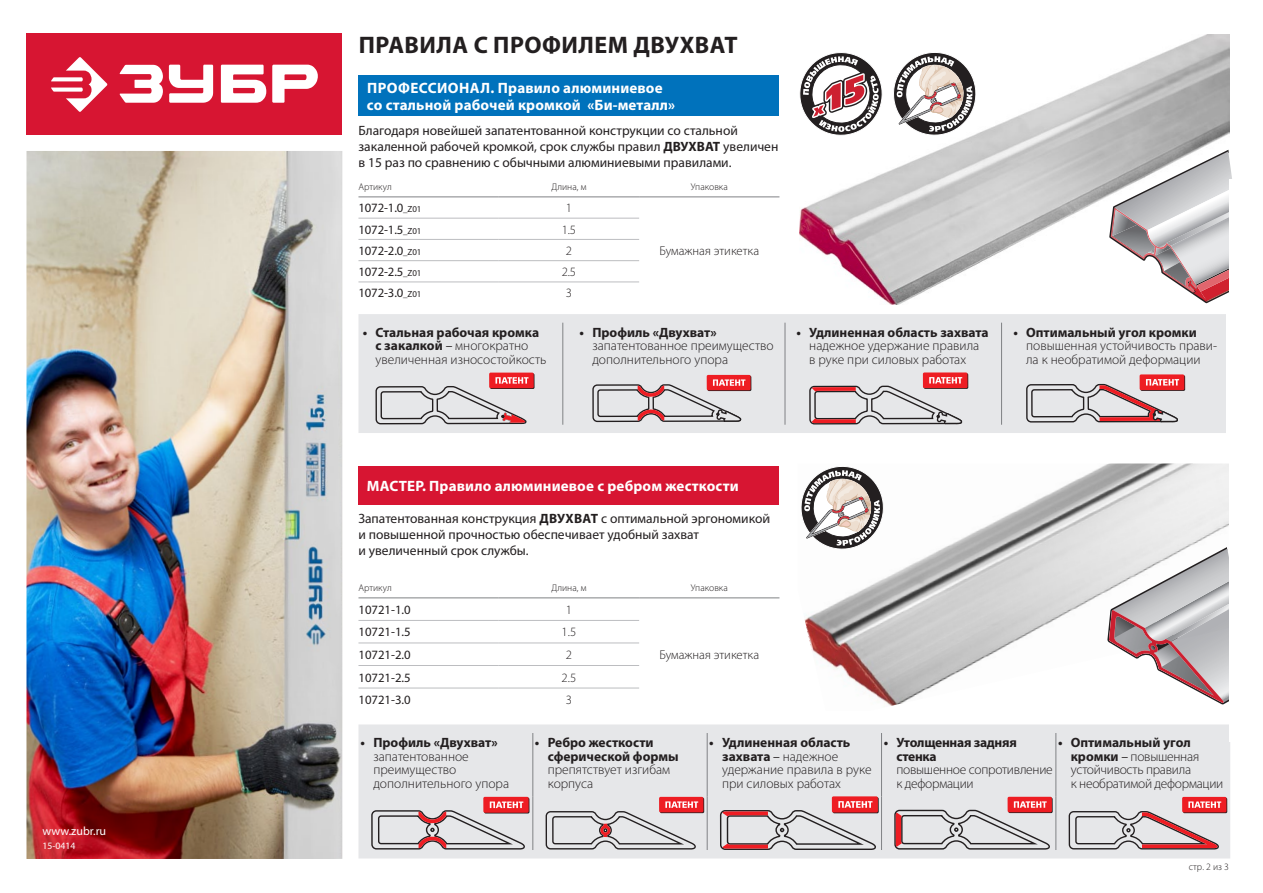
<style>
.page{position:relative;width:1263px;height:893px;background:#fff}
.page>*{position:absolute;margin:0;border:0;box-sizing:border-box;transform-origin:0 0}
.Загаловок_11{font:700 24px "Myriad Pro";letter-spacing:.02em;color:#231f20}
.Артикул{font:700 15px/16.5px "Myriad Pro";letter-spacing:.01em;color:#fff}
.Текст_с_булитом{font:300 13.5px/13.5px "Myriad Pro";color:#231f20}
.Текст_9{font:13.5px/16.2px "Myriad Pro";color:#231f20}
.Текст_с_булитом-2{font:300 13.5px/13.5px "Myriad Pro";letter-spacing:-.02em;color:#231f20}
.Текст_с_булитом-3{font:700 13.5px/13.5px "Myriad Pro";color:#231f20}
.Артикул-2{font:12.75px "Myriad Pro";color:#231f20}
.Текст_9-2{font:300 12.75px "Myriad Pro";color:#231f20}
.www{font:12px "Myriad Pro";color:#fff}
.Таблица_Шапка{font:300 9.75px "Myriad Pro";color:#231f20}
.Таблица_текст_9{font:300 9.75px "Myriad Pro";color:#231f20}
.Таблица_Шапка-2{font:9.75px "Myriad Pro";color:#fff}
.s1{font-weight:700}
.s2{font-size:8.85px}
.s3{font-weight:400}
.s4{font-weight:300}
</style>
<div class="page">
<div style="left:358px;top:76px;width:421px;height:40px;background:#0072bc"></div>
<hr style="left:358px;top:218px;width:141px;height:1px;background:#bcbdc0">
<hr style="left:499px;top:218px;width:140px;height:1px;background:#bcbdc0">
<hr style="left:358px;top:239px;width:141px;height:1px;background:#bcbdc0">
<hr style="left:499px;top:239px;width:140px;height:1px;background:#bcbdc0">
<hr style="left:358px;top:260px;width:141px;height:1px;background:#bcbdc0">
<hr style="left:499px;top:260px;width:140px;height:1px;background:#bcbdc0">
<hr style="left:358px;top:282px;width:141px;height:1px;background:#bcbdc0">
<hr style="left:499px;top:282px;width:140px;height:1px;background:#bcbdc0">
<hr style="left:358px;top:196px;width:141px;height:1px;background:#808285">
<hr style="left:499px;top:196px;width:140px;height:1px;background:#808285">
<hr style="left:639px;top:196px;width:140px;height:1px;background:#808285">
<div style="left:358px;top:466px;width:421px;height:38px;background:#d71532"></div>
<hr style="left:358px;top:597px;width:141px;height:1px;background:#808285">
<hr style="left:499px;top:597px;width:140px;height:1px;background:#808285">
<hr style="left:639px;top:597px;width:140px;height:1px;background:#808285">
<hr style="left:358px;top:620px;width:141px;height:1px;background:#bcbdc0">
<hr style="left:499px;top:620px;width:140px;height:1px;background:#bcbdc0">
<hr style="left:358px;top:643px;width:141px;height:1px;background:#bcbdc0">
<hr style="left:499px;top:643px;width:140px;height:1px;background:#bcbdc0">
<hr style="left:358px;top:665px;width:141px;height:1px;background:#bcbdc0">
<hr style="left:499px;top:665px;width:140px;height:1px;background:#bcbdc0">
<hr style="left:358px;top:688px;width:141px;height:1px;background:#bcbdc0">
<hr style="left:499px;top:688px;width:140px;height:1px;background:#bcbdc0">
<div style="left:358px;top:314px;width:868px;height:119px;background:#e6e7e9"></div>
<svg style="left:374px;top:75px;width:151px;height:354px"></svg>
<div style="left:489px;top:373px;width:45px;height:15px;background:#ee1d23;border-radius:2px"></div>
<svg style="left:377px;top:377px;width:151px;height:46px;background:#d2c5c7"></svg>
<svg style="left:591px;top:75px;width:151px;height:784px"></svg>
<div style="left:707px;top:375px;width:44px;height:15px;background:#ee1d23;border-radius:2px"></div>
<svg style="left:594px;top:379px;width:151px;height:62px"></svg>
<svg style="left:808px;top:314px;width:153px;height:545px"></svg>
<svg style="left:924px;top:373px;width:44px;height:16px"></svg>
<div style="left:923px;top:372px;width:44px;height:16px;background:#ee1d23;border-radius:2px"></div>
<svg style="left:811px;top:377px;width:151px;height:67px"></svg>
<div style="left:1025px;top:314px;width:152px;height:113px;background:#e6e7e9"></div>
<svg style="left:1140px;top:375px;width:45px;height:16px"></svg>
<div style="left:1139px;top:374px;width:45px;height:16px;background:#ee1d23;border-radius:2px"></div>
<svg style="left:1027px;top:379px;width:152px;height:54px;background:#d0bdbf"></svg>
<div style="left:358px;top:724px;width:872px;height:134px;background:#e6e7e9"></div>
<hr style="left:533px;top:733px;width:1px;height:63px;background:#808285">
<hr style="left:707px;top:733px;width:1px;height:63px;background:#808285">
<hr style="left:881px;top:733px;width:1px;height:63px;background:#808285">
<hr style="left:1056px;top:733px;width:1px;height:63px;background:#808285">
<hr style="left:533px;top:796px;width:1px;height:54px;background:#808285">
<hr style="left:707px;top:796px;width:1px;height:54px;background:#808285">
<hr style="left:881px;top:796px;width:1px;height:54px;background:#808285">
<hr style="left:1056px;top:796px;width:1px;height:54px;background:#808285">
<div style="left:483px;top:797px;width:46px;height:16px;background:#ee1d23;border-radius:2px"></div>
<svg style="left:370px;top:801px;width:156px;height:53px;background:#cfbfc2"></svg>
<svg style="left:660px;top:798px;width:44px;height:15px"></svg>
<div style="left:659px;top:797px;width:44px;height:15px;background:#ee1d23;border-radius:2px"></div>
<svg style="left:544px;top:801px;width:154px;height:53px;background:#cfc5c7"></svg>
<svg style="left:833px;top:797px;width:46px;height:16px"></svg>
<div style="left:832px;top:796px;width:46px;height:16px;background:#ee1d23;border-radius:2px"></div>
<svg style="left:718px;top:801px;width:159px;height:54px;background:#d0bec0"></svg>
<svg style="left:1008px;top:797px;width:45px;height:16px"></svg>
<div style="left:1007px;top:797px;width:45px;height:15px;background:#ee1d23;border-radius:2px"></div>
<svg style="left:893px;top:801px;width:158px;height:53px;background:#cec2c4"></svg>
<svg style="left:1183px;top:798px;width:44px;height:15px"></svg>
<div style="left:1182px;top:797px;width:44px;height:15px;background:#ee1d23;border-radius:2px"></div>
<svg style="left:1067px;top:801px;width:154px;height:50px;background:#d0b8ba"></svg>
<img style="left:799px;top:34px;width:431px;height:271px">
<svg style="left:1108px;top:148px;width:124px;height:157px"></svg>
<svg style="left:799px;top:52px;width:83px;height:84px"></svg>
<hr style="left:562px;top:323px;width:1px;height:102px;background:#808285">
<hr style="left:785px;top:323px;width:1px;height:102px;background:#808285">
<hr style="left:1001px;top:323px;width:1px;height:102px;background:#808285">
<svg style="left:892px;top:52px;width:84px;height:83px"></svg>
<img style="left:804px;top:463px;width:425px;height:248px">
<div style="left:1230px;top:180px;width:33px;height:562px;background:#fff"></div>
<svg style="left:801px;top:466px;width:83px;height:83px"></svg>
<img style="left:27px;top:151px;width:315px;height:708px">
<div style="left:27px;top:33px;width:315px;height:102px;background:#d71532"></div>
<svg style="left:51px;top:57px;width:56px;height:55px"></svg>
<svg style="left:119px;top:65px;width:199px;height:38px"></svg>
<p class="www" style="left:43px;top:823px;width:65px">www.zubr.ru</p>
<p class="Таблица_Шапка-2" style="left:43px;top:839px;width:35px">15-0414</p>
<p class="Загаловок_11" style="left:359px;top:29px;width:380px">ПРАВИЛА С ПРОФИЛЕМ ДВУХВАТ</p>
<p class="Артикул" style="left:367px;top:79px;width:310px">ПРОФЕССИОНАЛ. Правило алюминиевое со стальной рабочей кромкой «Би-металл»</p>
<p class="Текст_9" style="left:358px;top:122px;width:421px">Благодаря новейшей запатентованной конструкции со стальной закаленной рабочей кромкой, срок службы правил <span class="s1">ДВУХВАТ</span> увеличен в 15 раз по сравнению с обычными алюминиевыми правилами.</p>
<p class="Таблица_Шапка" style="left:358px;top:181px;width:35px">Артикул</p>
<p class="Таблица_Шапка" style="left:551px;top:181px;width:36px">Длина, м</p>
<p class="Таблица_Шапка" style="left:691px;top:181px;width:38px">Упаковка</p>
<p class="Артикул-2" style="left:358px;top:200px;width:65px">1072-1.0<span class="s2">_Z01</span></p>
<p class="Текст_9-2" style="left:566px;top:200px;width:8px">1</p>
<p class="Текст_9-2" style="left:659px;top:243px;width:101px">Бумажная этикетка</p>
<p class="Артикул-2" style="left:358px;top:221px;width:65px">1072-1.5<span class="s2">_Z01</span></p>
<p class="Текст_9-2" style="left:562px;top:222px;width:16px">1.5</p>
<p class="Артикул-2" style="left:358px;top:243px;width:65px">1072-2.0<span class="s2">_Z01</span></p>
<p class="Текст_9-2" style="left:566px;top:243px;width:8px">2</p>
<p class="Артикул-2" style="left:358px;top:264px;width:65px">1072-2.5<span class="s2">_Z01</span></p>
<p class="Текст_9-2" style="left:562px;top:264px;width:16px">2.5</p>
<p class="Артикул-2" style="left:358px;top:285px;width:65px">1072-3.0<span class="s2">_Z01</span></p>
<p class="Текст_9-2" style="left:566px;top:285px;width:8px">3</p>
<p class="Текст_с_булитом" style="left:375px;top:326px;width:172px;text-indent:-13px"><span class="s1">• Стальная рабочая кромка с закалкой</span> <span class="s3">–</span> многократно увеличенная износостойкость</p>
<p class="Текст_с_булитом" style="left:592px;top:326px;width:183px;text-indent:-13px"><span class="s1">• Профиль «Двухват» </span>запатентованное преимущество дополнительного упора</p>
<p class="Текст_с_булитом" style="left:809px;top:326px;width:181px;text-indent:-13px"><span class="s1">• Удлиненная область захвата </span>надежное удержание правила в руке при силовых работах</p>
<p class="Текст_с_булитом" style="left:1026px;top:326px;width:192px;text-indent:-13px"><span class="s1">• Оптимальный угол кромки </span>повышенная устойчивость прави&shy;ла к необратимой деформации</p>
<p class="Артикул" style="left:367px;top:477px;width:373px">МАСТЕР. Правило алюминиевое с ребром жесткости</p>
<p class="Текст_9" style="left:358px;top:510px;width:413px">Запатентованная конструкция <span class="s1">ДВУХВАТ</span> с оптимальной эргономикой и повышенной прочностью обеспечивает удобный захват<br>и увеличенный срок службы.</p>
<p class="Таблица_Шапка" style="left:358px;top:582px;width:35px">Артикул</p>
<p class="Таблица_Шапка" style="left:551px;top:582px;width:36px">Длина, м</p>
<p class="Таблица_Шапка" style="left:691px;top:582px;width:38px">Упаковка</p>
<p class="Артикул-2" style="left:358px;top:602px;width:54px">10721-1.0</p>
<p class="Текст_9-2" style="left:566px;top:602px;width:8px">1</p>
<p class="Текст_9-2" style="left:659px;top:647px;width:101px">Бумажная этикетка</p>
<p class="Артикул-2" style="left:358px;top:624px;width:54px">10721-1.5</p>
<p class="Текст_9-2" style="left:562px;top:624px;width:16px">1.5</p>
<p class="Артикул-2" style="left:358px;top:647px;width:54px">10721-2.0</p>
<p class="Текст_9-2" style="left:566px;top:647px;width:8px">2</p>
<p class="Артикул-2" style="left:358px;top:669px;width:54px">10721-2.5</p>
<p class="Текст_9-2" style="left:562px;top:670px;width:16px">2.5</p>
<p class="Артикул-2" style="left:358px;top:692px;width:54px">10721-3.0</p>
<p class="Текст_9-2" style="left:566px;top:692px;width:8px">3</p>
<p class="Текст_с_булитом" style="left:373px;top:736px;width:137px;text-indent:-13px"><span class="s1">• Профиль «Двухват» </span>запатентованное преимущество дополнительного упора</p>
<p class="Текст_с_булитом-3" style="left:548px;top:736px;width:132px;text-indent:-13px">• Ребро жесткости сферической формы <span class="s4">препятствует изгибам корпуса</span></p>
<p class="Текст_с_булитом" style="left:722px;top:736px;width:151px;text-indent:-13px"><span class="s1">• Удлиненная область захвата</span> <span class="s3">–</span> надежное удержание правила в руке при силовых работах</p>
<p class="Текст_с_булитом-2" style="left:896px;top:736px;width:158px;text-indent:-13px"><span class="s1">• Утолщенная задняя стенка<br></span>повышенное сопротивление к деформации</p>
<p class="Текст_с_булитом-2" style="left:1071px;top:736px;width:154px;text-indent:-13px"><span class="s1">• Оптимальный угол кромки</span> <span class="s3">–</span> повышенная устойчивость правила<br>к необратимой деформации</p>
<p class="Таблица_текст_9" style="left:1189px;top:861px;width:42px">стр. 2 из 3</p>
</div>
